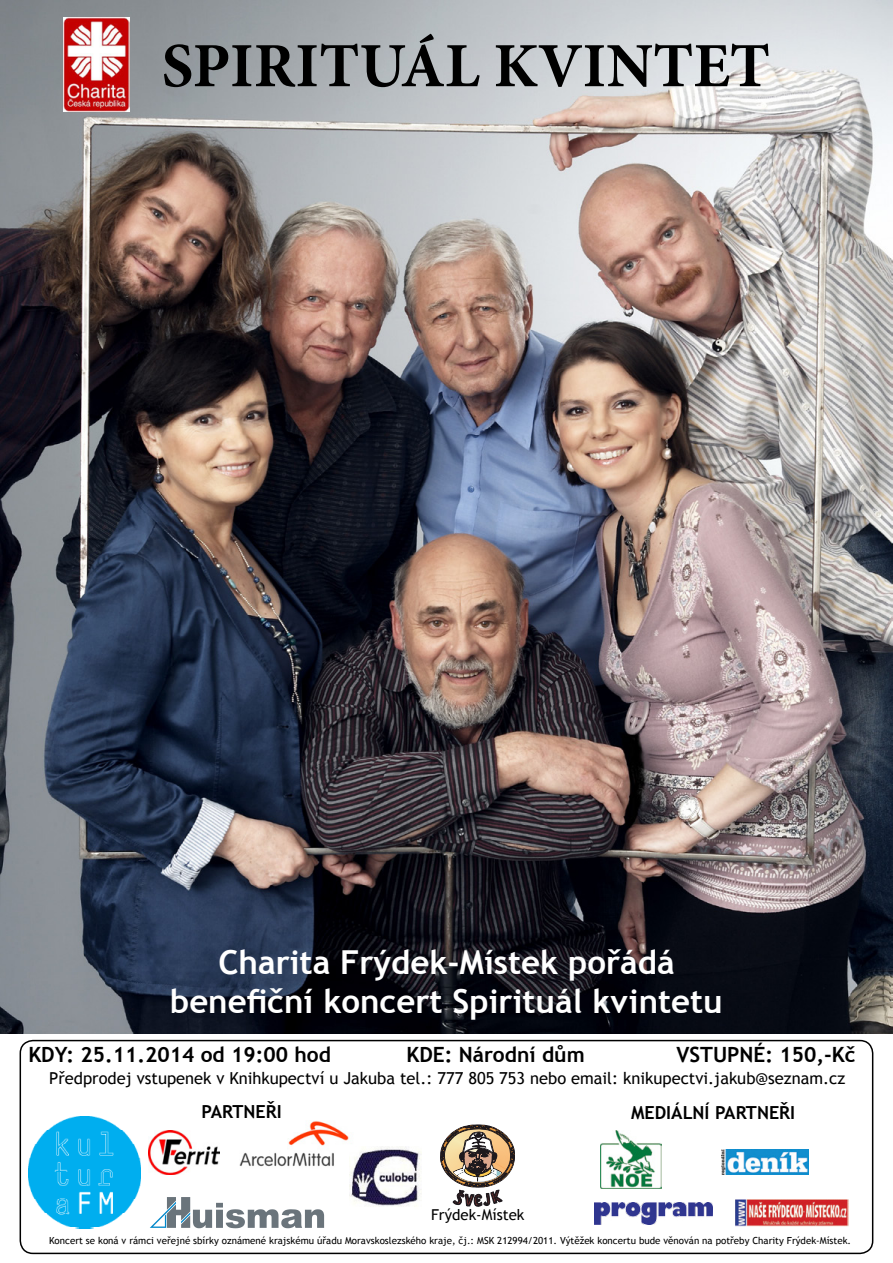
<style>
.page{position:relative;width:893px;height:1263px;background:#fff}
.page>*{position:absolute;margin:0;border:0;box-sizing:border-box;transform-origin:0 0}
.t1{font:700 63px "Minion Pro";color:#000}
.t2{font:700 33px/39.6px "Trebuchet MS";color:#fff;text-align:center}
.t3{font:700 21px "Trebuchet MS";color:#000}
.t4{font:700 18px "Trebuchet MS";color:#000}
.t5{font:16.5px "Trebuchet MS";color:#000}
.t6{font:15px "Trebuchet MS";color:#000}
.t7{font:9.75px "Trebuchet MS";color:#000}
</style>
<div class="page">
<div style="left:20px;top:1040px;width:853px;height:214px;border:2px solid #000;border-radius:13px"></div>
<img style="left:0;top:0;width:893px;height:1033px">
<img style="left:239px;top:1121px;width:111px;height:68px">
<img style="left:721px;top:1149px;width:88px;height:25px">
<img style="left:64px;top:17px;width:66px;height:95px">
<svg style="left:150px;top:1197px;width:174px;height:31px"></svg>
<img style="left:736px;top:1199px;width:113px;height:27px">
<img style="left:601px;top:1130px;width:60px;height:58px">
<img style="left:595px;top:1203px;width:117px;height:21px">
<img style="left:28px;top:1116px;width:112px;height:112px">
<img style="left:148px;top:1130px;width:71px;height:44px">
<svg style="left:441px;top:1125px;width:74px;height:81px"></svg>
<img style="left:454px;top:1165px;width:47px;height:21px">
<img style="left:350px;top:1147px;width:71px;height:60px">
<h1 class="t1" style="left:162px;top:22px;width:610px">SPIRITUÁL KVINTET</h1>
<h2 class="t2" style="left:170px;top:942px;width:554px">Charita Frýdek-Místek pořádá benefiční koncert Spirituál kvintetu</h2>
<h3 class="t3" style="left:28px;top:1041px;width:304px">KDY: 25.11.2014 od 19:00 hod</h3>
<h3 class="t3" style="left:406px;top:1041px;width:180px">KDE: Národní dům</h3>
<h3 class="t3" style="left:676px;top:1041px;width:181px">VSTUPNÉ: 150,-Kč</h3>
<h3 class="t4" style="left:202px;top:1100px;width:82px">PARTNEŘI</h3>
<h3 class="t4" style="left:631px;top:1102px;width:166px">MEDIÁLNÍ PARTNEŘI</h3>
<h3 class="t5" style="left:49px;top:1069px;width:797px">Předprodej vstupenek v Knihkupectví u Jakuba tel.: 777 805 753 nebo email: knikupectvi.jakub@seznam.cz</h3>
<h3 class="t6" style="left:431px;top:1206px;width:95px">Frýdek-Místek</h3>
<p class="t7" style="left:49px;top:1235px;width:803px">Koncert se koná v rámci veřejné sbírky oznámené krajskému úřadu Moravskoslezského kraje, čj.: MSK 212994/2011. Výtěžek koncertu bude věnován na potřeby Charity Frýdek-Místek.</p>
</div>
